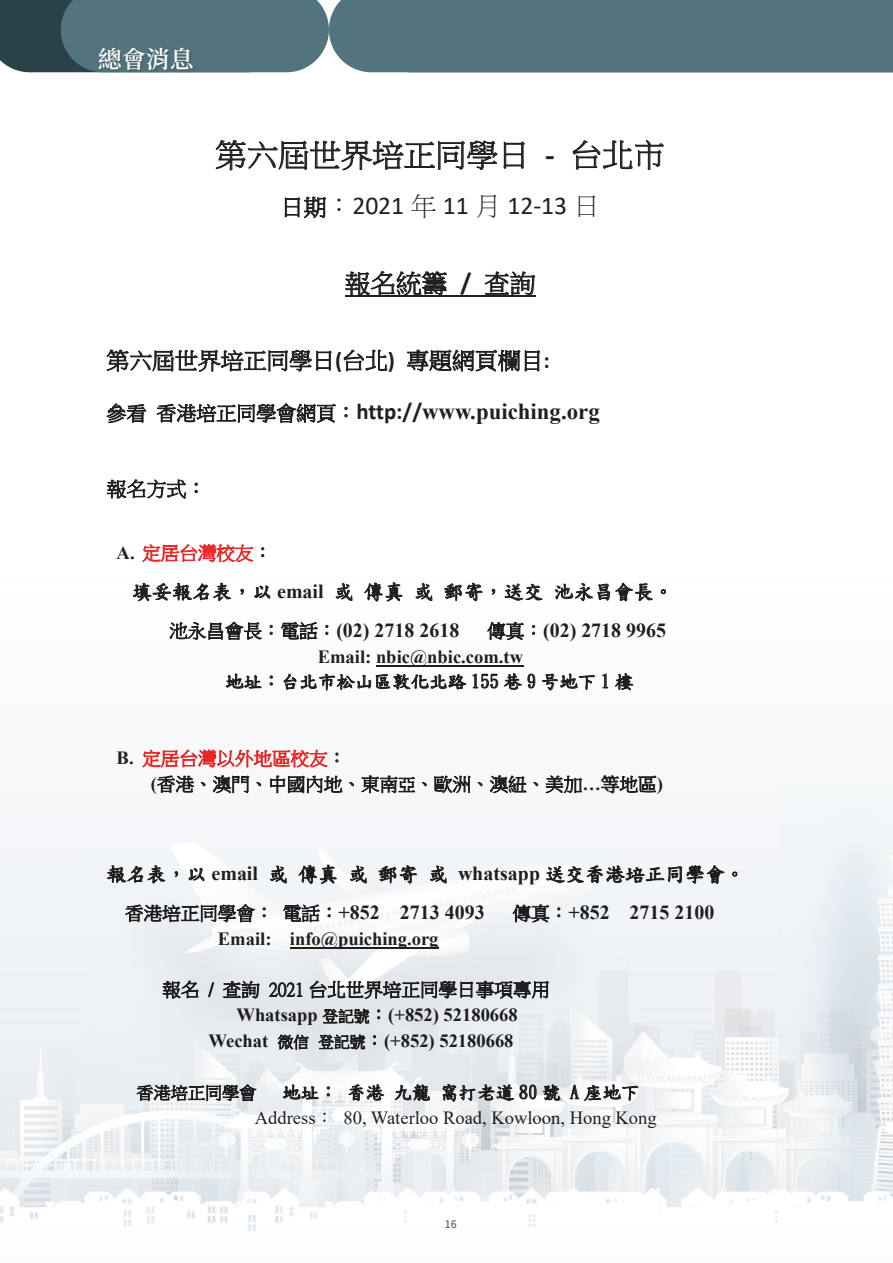
<style>
.page{position:relative;width:893px;height:1263px;background:#fff}
.page>*{position:absolute;margin:0;border:0;box-sizing:border-box;transform-origin:0 0}
.t1{font:31.35px "P Ming Li U";color:#231f20}
.t2{font:25.65px "Calibri";color:#231f20}
.t3{font:25.65px "P Ming Li U";color:#231f20}
.t4{font:600 24px "Source Han Serif TC";color:#fff}
.t5{font:700 22.8px "Times New Roman";color:#231f20}
.t6{font:22.8px "P Ming Li U";color:#231f20}
.t7{font:700 19.95px "Times New Roman";color:#231f20}
.t8{font:19.95px "DF Kai Shu SB Estd BF";letter-spacing:.005em;color:#231f20}
.t9{font:19.95px "P Ming Li U";color:#231f20}
.t10{font:700 18.6px/25.7px "Times New Roman";color:#231f20;text-align:right}
.t11{font:18.6px/25.7px "P Ming Li U";color:#231f20}
.t12{font:18.6px "DF Kai Shu SB Estd BF";color:#231f20}
.t13{font:18.6px "Times New Roman";color:#231f20}
.t14{font:18.6px "P Ming Li U";color:#ee2a28}
.t15{font:17.1px "P Ming Li U";color:#231f20}
.t16{font:500 10.5px "Source Han Sans TW";color:#231f20}
.s1{font-family:"Calibri";font-weight:700}
.s2{font-family:"P Ming Li U";font-size:22.8px}
.s3{font-family:"P Ming Li U"}
.s4{font-family:"P Ming Li U";font-weight:400;font-size:19.95px}
.s5{font-family:"Calibri"}
.s6{font-family:"Times New Roman";font-weight:700;color:#231f20}
.s7{color:#231f20}
.s8{font-family:"Times New Roman";font-weight:700}
.s9{font-family:"P Ming Li U";font-weight:400;font-size:18.6px}
.s10{color:#ee2a28}
.s11{font-size:17.1px}
.s12{font-family:"P Ming Li U";font-weight:400;font-size:15.6px}
.s13{font-family:"P Ming Li U";font-weight:400}
</style>
<div class="page">
<svg style="left:0;top:0;width:893px;height:72px;background:#50727c"></svg>
<div style="left:97px;top:46px;width:100px;height:29px;background:#231f20;opacity:.3"></div>
<img style="left:0;top:665px;width:893px;height:566px">
<hr style="left:345px;top:295px;width:191px;height:2px;background:#231f20">
<hr style="left:376px;top:665px;width:147px;height:2px;background:#231f20">
<hr style="left:290px;top:947px;width:149px;height:2px;background:#231f20">
<p class="t4" style="left:98px;top:46px;width:97px">總會消息</p>
<h1 class="t1" style="left:215px;top:140px;width:451px">第六屆世界培正同學日 <span class="s1">‐</span> 台北市</h1>
<h2 class="t2" style="left:281px;top:188px;width:320px"><span class="s2">日期</span><span class="s3">：</span>2021 <span class="s3">年</span> 11 <span class="s3">月</span> 12‐13 <span class="s3">日</span></h2>
<h2 class="t3" style="left:345px;top:271px;width:192px">報名統籌 <span class="s1">/</span> 查詢</h2>
<p class="t6" style="left:106px;top:349px;width:445px">第六屆世界培正同學日<span class="s1">(</span>台北<span class="s1">)</span> 專題網頁欄目<span class="s1">:</span></p>
<p class="t5" style="left:106px;top:395px;width:495px"><span class="s4">參看香港培正同學會網頁：</span><span class="s5">http://</span>www.puiching.org</p>
<p class="t9" style="left:107px;top:479px;width:101px">報名方式：</p>
<p class="t14" style="left:117px;top:544px;width:157px"><span class="s6">A.</span> 定居台灣校友<span class="s7">：</span></p>
<p class="t8" style="left:132px;top:582px;width:543px">填妥報名表，以 <span class="s8">email</span> 或 傳真 或 郵寄，送交 池永昌會長。</p>
<p class="t7" style="left:169px;top:615px;width:292px"><span class="s9">池永昌會長：電話：</span>(02) 2718 2618</p>
<p class="t7" style="left:487px;top:615px;width:180px"><span class="s9">傳真：</span>(02) 2718 9965</p>
<p class="t10" style="left:318px;top:643px;width:207px">Email: nbic@nbic.com.tw</p>
<p class="t12" style="left:225px;top:672px;width:410px">地址：台北市松山區敦化北路155 巷 9 号地下 1 樓</p>
<p class="t11" style="left:151px;top:746px;width:514px;text-indent:-34px"><span class="s8">B.</span> <span class="s10">定居台灣以外地區校友</span>：<br><span class="s8">(</span>香港、澳門、中國內地、東南<span class="s11">亞</span>、歐洲、澳紐、美加<span class="s8">…</span>等地區<span class="s8">)</span></p>
<p class="t8" style="left:106px;top:864px;width:640px">報名表，以 <span class="s8">email</span> 或 傳真 或 郵寄 或 <span class="s8">whatsapp</span> 送交香港培正同學會。</p>
<p class="t7" style="left:125px;top:898px;width:361px"><span class="s9">香港培正同學會： 電話：</span>+852 2713 4093</p>
<p class="t7" style="left:513px;top:898px;width:203px"><span class="s9">傳真：</span>+852 2715 2100</p>
<p class="t10" style="left:218px;top:926px;width:222px">Email: info@puiching.org</p>
<p class="t11" style="left:162px;top:977px;width:389px">報名 / 查詢 2021 台北世界培正同學日事項專用</p>
<p class="t10" style="left:209px;top:1001px;width:311px">Whatsapp <span class="s12">登記號</span><span class="s13">：</span>(+852) 52180668<br>Wechat <span class="s12">微信登記號</span><span class="s13">：</span>(+852) 52180668</p>
<p class="t15" style="left:136px;top:1084px;width:122px">香港培正同學會</p>
<p class="t12" style="left:282px;top:1083px;width:359px">地址： 香港 九龍 窩打老道 80 號 A 座地下</p>
<p class="t13" style="left:255px;top:1104px;width:403px">Address<span class="s3">：</span> 80, Waterloo Road, Kowloon, Hong Kong</p>
<p class="t16" style="left:445px;top:1218px;width:13px">16</p>
</div>
